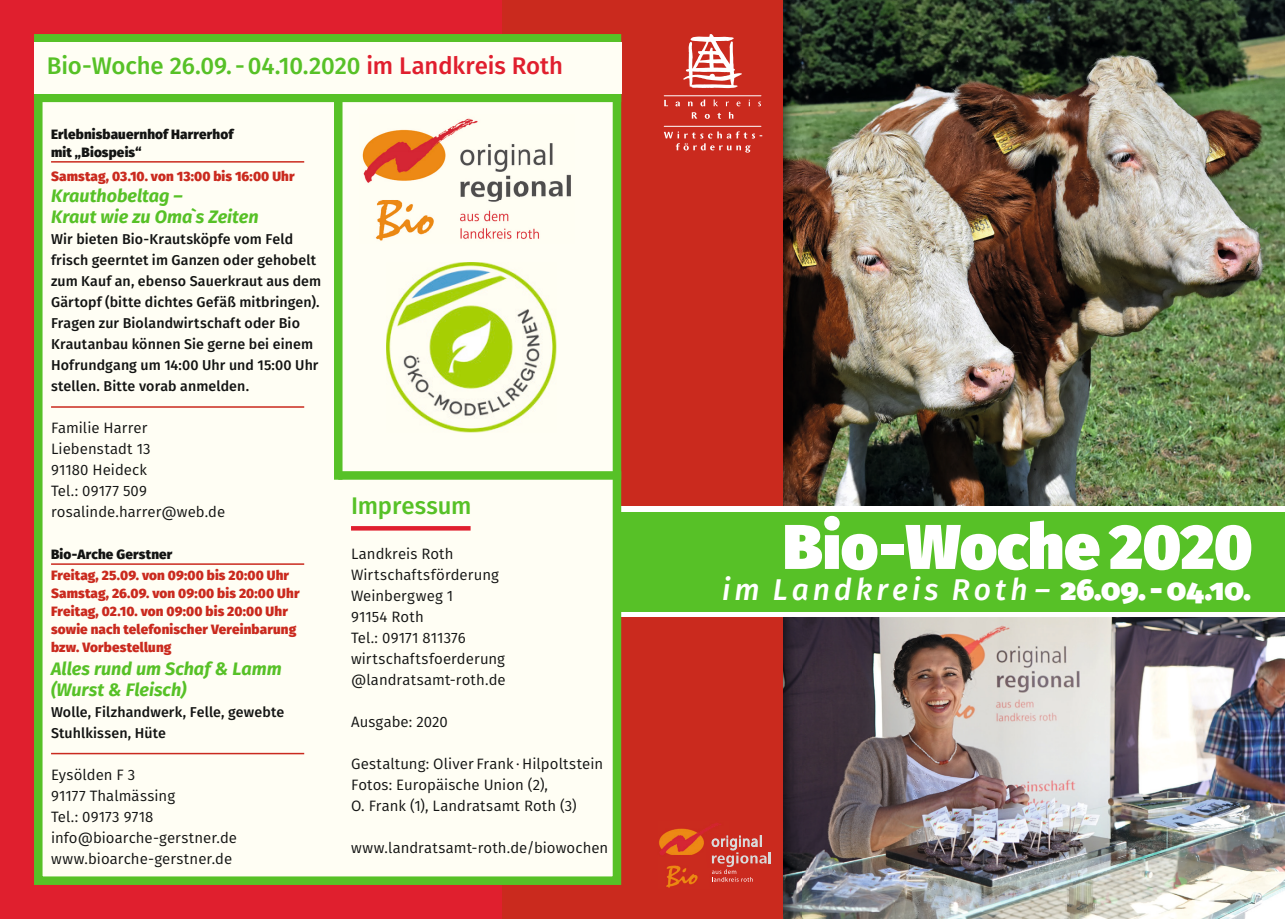
<style>
.page{position:relative;width:1285px;height:919px;background:#fff}
.page>*{position:absolute;margin:0;border:0;box-sizing:border-box;transform-origin:0 0}
.t1{font:900 63px "Fira Sans";letter-spacing:.005em;color:#fff}
.t2{font:italic 500 30px "Fira Sans";letter-spacing:.135em;color:#fff}
.t3{font:500 24px "Fira Sans";letter-spacing:-.005em;color:#57c127}
.t4{font:italic 700 18px/21px "Fira Sans";color:#57c127}
.t5{font:15px/21px "Fira Sans";letter-spacing:.005em;color:#131413}
.t6{font:500 14.25px/21px "Fira Sans";letter-spacing:.01em;color:#131413}
.t7{font:800 13.5px/18px "Fira Sans";letter-spacing:.01em;color:#ca2a1e}
.t8{font:800 13.5px/18px "Fira Sans";letter-spacing:.015em;color:#131413}
.s1{color:#e01f2e}
.s2{font-weight:900;font-style:normal}
</style>
<div class="page">
<img style="left:801px;top:0;width:483px;height:506px">
<img style="left:801px;top:617px;width:483px;height:301px">
<img style="left:782px;top:0;width:19px;height:918px">
<div style="left:629px;top:0;width:153px;height:918px;background:#ca2a1e"></div>
<div style="left:0;top:0;width:655px;height:918px;background:#e01f2e"></div>
<div style="left:502px;top:0;width:153px;height:918px;background:#ca2a1e"></div>
<div style="left:621px;top:506px;width:663px;height:110px;background:#fff"></div>
<div style="left:621px;top:511px;width:663px;height:100px;background:#57c127"></div>
<svg style="left:34px;top:34px;width:591px;height:851px;background:#f4f8e6"></svg>
<div style="left:334px;top:97px;width:8px;height:382px;background:#57c127"></div>
<div style="left:34px;top:94px;width:587px;height:8px;background:#57c127"></div>
<div style="left:338px;top:471px;width:283px;height:8px;background:#57c127"></div>
<img style="left:659px;top:823px;width:62px;height:31px">
<img style="left:660px;top:854px;width:38px;height:34px">
<svg style="left:711px;top:835px;width:59px;height:46px"></svg>
<svg style="left:691px;top:112px;width:6px;height:7px"></svg>
<svg style="left:704px;top:114px;width:5px;height:5px"></svg>
<svg style="left:717px;top:113px;width:4px;height:6px"></svg>
<svg style="left:728px;top:112px;width:5px;height:7px"></svg>
<svg style="left:664px;top:100px;width:4px;height:6px"></svg>
<svg style="left:675px;top:102px;width:5px;height:4px"></svg>
<svg style="left:688px;top:101px;width:4px;height:5px"></svg>
<svg style="left:700px;top:99px;width:5px;height:7px"></svg>
<svg style="left:713px;top:99px;width:4px;height:7px"></svg>
<svg style="left:725px;top:101px;width:4px;height:5px"></svg>
<svg style="left:736px;top:101px;width:4px;height:5px"></svg>
<svg style="left:758px;top:101px;width:3px;height:5px"></svg>
<hr style="left:664px;top:95px;width:96px;height:1px;background:#fff">
<hr style="left:664px;top:126px;width:96px;height:1px;background:#fff">
<svg style="left:683px;top:34px;width:58px;height:54px"></svg>
<svg style="left:664px;top:131px;width:98px;height:22px"></svg>
<img style="left:359px;top:115px;width:215px;height:129px">
<img style="left:386px;top:263px;width:170px;height:170px">
<hr style="left:51px;top:161px;width:253px;height:2px;background:#ca2a1e">
<hr style="left:51px;top:406px;width:253px;height:2px;background:#ca2a1e">
<hr style="left:51px;top:563px;width:253px;height:2px;background:#ca2a1e">
<hr style="left:51px;top:752px;width:253px;height:2px;background:#ca2a1e">
<div style="left:34px;top:43px;width:587px;height:51px;background:#fffef4"></div>
<svg style="left:351px;top:526px;width:119px;height:4px"></svg>
<h3 class="t3" style="left:47px;top:47px;width:517px">Bio-Woche 26.09. - 04.10.2020 <span class="s1">im Landkreis Roth</span></h3>
<p class="t8" style="left:51px;top:124px;width:184px">Erlebnisbauernhof Harrerhof mit „Biospeis“</p>
<p class="t7" style="left:51px;top:166px;width:245px">Samstag, 03.10. von 13:00 bis 16:00 Uhr</p>
<p class="t4" style="left:51px;top:184px;width:209px">Krauthobeltag –<br>Kraut wie zu Oma`s Zeiten</p>
<p class="t6" style="left:51px;top:228px;width:272px">Wir bieten Bio-Krautsköpfe vom Feld frisch geerntet im Ganzen oder gehobelt zum Kauf an, ebenso Sauerkraut aus dem Gärtopf (bitte dichtes Gefäß mitbringen).<br>Fragen zur Biolandwirtschaft oder Bio Krautanbau können Sie gerne bei einem Hofrundgang um 14:00 Uhr und 15:00 Uhr stellen. Bitte vorab anmelden.</p>
<p class="t5" style="left:51px;top:417px;width:176px">Familie Harrer<br>Liebenstadt 13<br>91180 Heideck<br>Tel.: 09177 509 rosalinde.harrer@web.de</p>
<p class="t8" style="left:51px;top:544px;width:123px">Bio-Arche Gerstner</p>
<p class="t7" style="left:51px;top:565px;width:250px">Freitag, 25.09. von 09:00 bis 20:00 Uhr Samstag, 26.09. von 09:00 bis 20:00 Uhr Freitag, 02.10. von 09:00 bis 20:00 Uhr sowie nach telefonischer Vereinbarung bzw. Vorbestellung</p>
<p class="t4" style="left:51px;top:656px;width:232px">Alles rund um Schaf &amp; Lamm (Wurst &amp; Fleisch)</p>
<p class="t6" style="left:51px;top:700px;width:235px">Wolle, Filzhandwerk, Felle, gewebte<br>Stuhlkissen, Hüte</p>
<p class="t5" style="left:51px;top:763px;width:187px">Eysölden F 3<br>91177 Thalmässing<br>Tel.: 09173 9718 info@bioarche-gerstner.de www.bioarche-gerstner.de</p>
<h3 class="t3" style="left:351px;top:486px;width:122px">Impressum</h3>
<p class="t5" style="left:351px;top:543px;width:156px">Landkreis Roth<br>Wirtschaftsförderung<br>Weinbergweg 1<br>91154 Roth<br>Tel.: 09171 811376 wirtschaftsfoerderung @landratsamt-roth.de</p>
<p class="t5" style="left:351px;top:711px;width:98px">Ausgabe: 2020</p>
<p class="t5" style="left:351px;top:753px;width:253px">Gestaltung: Oliver Frank · Hilpoltstein<br>Fotos: Europäische Union (2),<br>O. Frank (1), Landratsamt Roth (3)</p>
<p class="t5" style="left:351px;top:837px;width:259px">www.landratsamt-roth.de/biowochen</p>
<h1 class="t1" style="left:783px;top:489px;width:471px">Bio-Woche 2020</h1>
<h2 class="t2" style="left:722px;top:566px;width:530px">im Landkreis Roth– <span class="s2">26.09. - 04.10.</span></h2>
</div>
